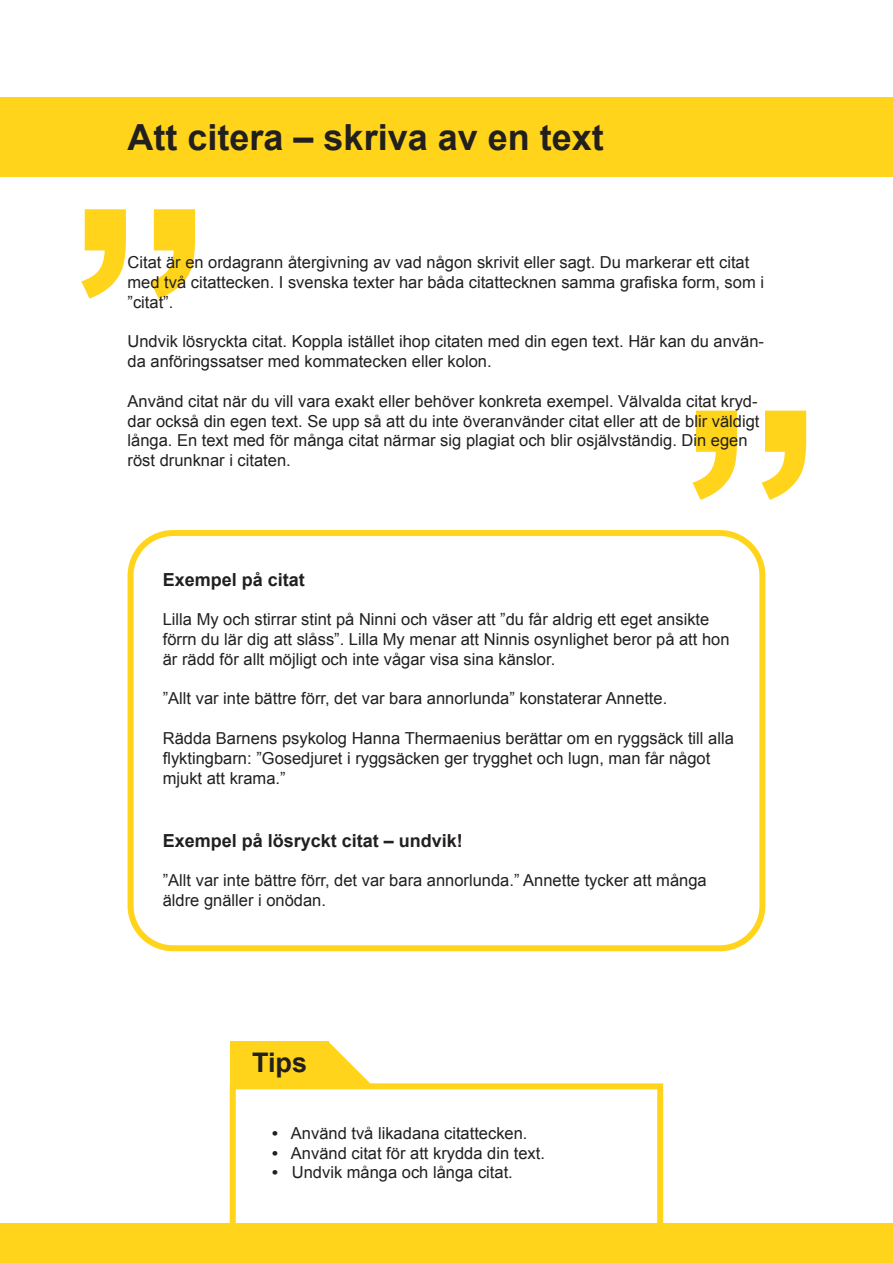
<style>
.page{position:relative;width:893px;height:1263px;background:#fff}
.page>*{position:absolute;margin:0;border:0;box-sizing:border-box;transform-origin:0 0}
.t1{font:700 300px "Arial";color:#ffd41b}
.t2{font:700 36px "Arial";color:#221f1f}
.t3{font:700 27px "Arial";color:#221f1f}
.t4{font:700 18px "Arial";color:#221f1f}
.t5{font:16.5px/19.8px "Arial";color:#221f1f}
.s1{font-weight:700}
</style>
<div class="page">
<div style="left:0;top:98px;width:893px;height:79px;background:#ffd41b"></div>
<div style="left:230px;top:1083px;width:433px;height:167px;border:6px solid #ffd41b"></div>
<div style="left:230px;top:1042px;width:98px;height:42px;background:#ffd41b"></div>
<svg style="left:328px;top:1042px;width:43px;height:42px"></svg>
<div style="left:0;top:1223px;width:893px;height:40px;background:#ffd41b"></div>
<div style="left:128px;top:530px;width:637px;height:421px;border:6px solid #ffd41b;border-radius:43px"></div>
<h2 class="t2" style="left:128px;top:123px;width:478px">Att citera – skriva av en text</h2>
<h1 class="t1" style="left:66px;top:199px;width:151px">”</h1>
<p class="t5" style="left:128px;top:254px;width:638px">Citat är en ordagrann återgivning av vad någon skrivit eller sagt. Du markerar ett citat med två citattecken. I svenska texter har båda citattecknen samma grafiska form, som i ”citat”.</p>
<p class="t5" style="left:128px;top:333px;width:638px">Undvik lösryckta citat. Koppla istället ihop citaten med din egen text. Här kan du använ&shy;da anföringssatser med kommatecken eller kolon.</p>
<p class="t5" style="left:128px;top:392px;width:633px">Använd citat när du vill vara exakt eller behöver konkreta exempel. Välvalda citat kryd&shy;dar också din egen text. Se upp så att du inte överanvänder citat eller att de blir väldigt långa. En text med för många citat närmar sig plagiat och blir osjälvständig. Din egen röst drunknar i citaten.</p>
<h1 class="t1" style="left:677px;top:400px;width:152px">”</h1>
<p class="t4" style="left:163px;top:572px;width:144px">Exempel på citat</p>
<p class="t5" style="left:163px;top:611px;width:568px">Lilla My och stirrar stint på Ninni och väser att ”du får aldrig ett eget ansikte förrn du lär dig att slåss”. Lilla My menar att Ninnis osynlighet beror på att hon är rädd för allt möjligt och inte vågar visa sina känslor.</p>
<p class="t5" style="left:163px;top:690px;width:506px">”Allt var inte bättre förr, det var bara annorlunda” konstaterar Annette.</p>
<p class="t5" style="left:163px;top:730px;width:573px">Rädda Barnens psykolog Hanna Thermaenius berättar om en ryggsäck till alla flyktingbarn: ”Gosedjuret i ryggsäcken ger trygghet och lugn, man får något mjukt att krama.”</p>
<p class="t4" style="left:163px;top:833px;width:302px">Exempel på lösryckt citat – undvik!</p>
<p class="t5" style="left:163px;top:872px;width:545px">”Allt var inte bättre förr, det var bara annorlunda.” Annette tycker att många äldre gnäller i onödan.</p>
<h3 class="t3" style="left:252px;top:1052px;width:57px">Tips</h3>
<p class="t5" style="left:272px;top:1124px;width:257px"><span class="s1">•</span> Använd två likadana citattecken.</p>
<p class="t5" style="left:272px;top:1144px;width:274px"><span class="s1">•</span> Använd citat för att krydda din text.</p>
<p class="t5" style="left:272px;top:1164px;width:242px"><span class="s1">•</span> Undvik många och långa citat.</p>
</div>
